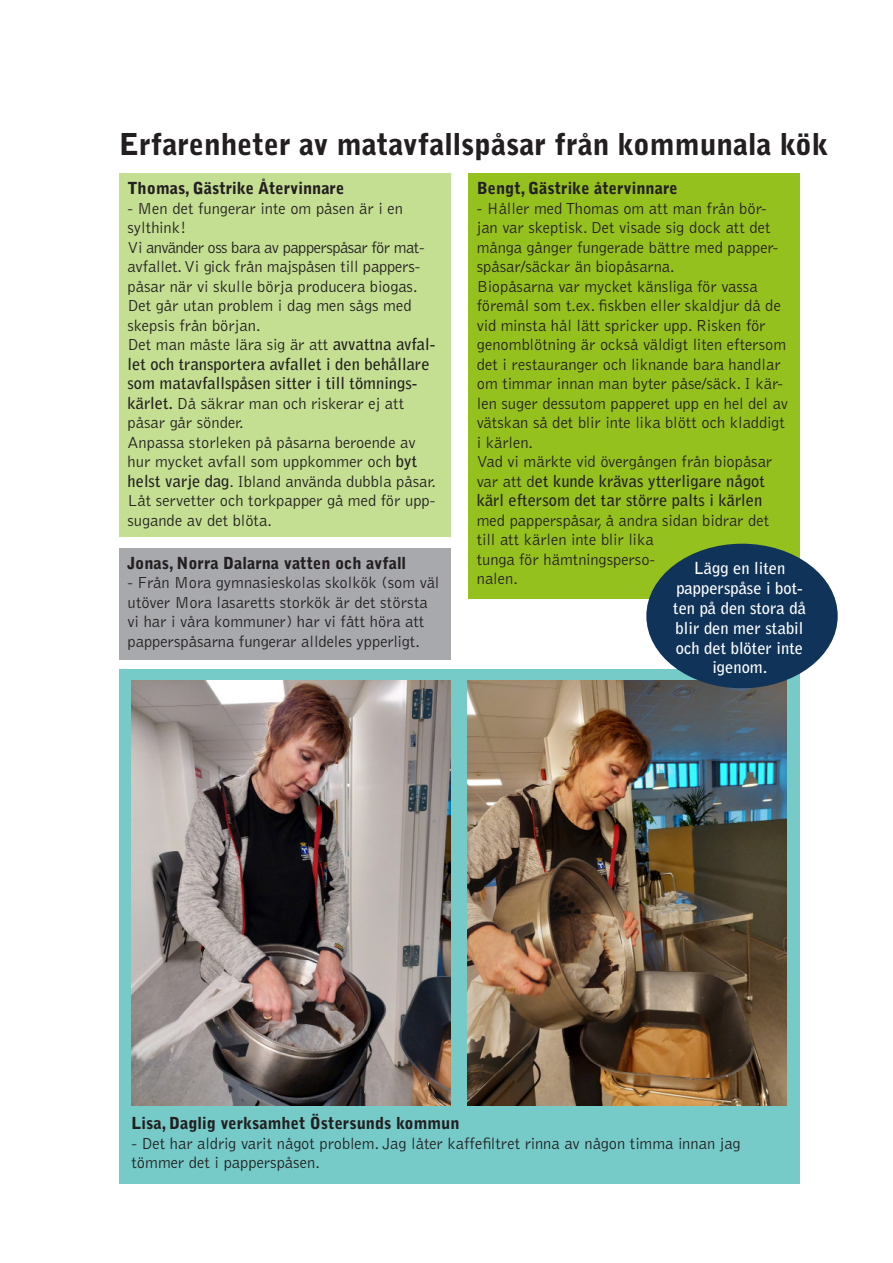
<style>
.page{position:relative;width:893px;height:1263px;background:#fff}
.page>*{position:absolute;margin:0;border:0;box-sizing:border-box;transform-origin:0 0}
.Mellanrubrik{font:900 30px "Bell Gothic Std";color:#231f20}
.Brödtext{font:300 16.5px/19.5px "Bell Gothic Std";color:#231f20}
.Brödtext-2{font:900 16.5px "Bell Gothic Std";color:#231f20}
.Brödtext-3{font:700 16.5px/19.5px "Bell Gothic Std";color:#231f20}
.t1{font:700 16.5px/19.8px "Bell Gothic Std";color:#fff;text-align:center}
.Brödtext-4{font:300 16.5px/19.5px "Bell Gothic Std";letter-spacing:-.03em;color:#231f20}
.s1{font-weight:300}
.s2{font-weight:700}
</style>
<div class="page">
<div style="left:119px;top:669px;width:680px;height:514px;background:#76cbc9"></div>
<img style="left:132px;top:680px;width:319px;height:426px">
<img style="left:468px;top:680px;width:319px;height:426px">
<div style="left:119px;top:173px;width:331px;height:364px;background:#c4de92"></div>
<div style="left:468px;top:173px;width:331px;height:425px;background:#95c11f"></div>
<div style="left:119px;top:548px;width:331px;height:111px;background:#a8a9ad"></div>
<div style="left:646px;top:544px;width:192px;height:144px;background:#103459;border-radius:50%"></div>
<p class="Mellanrubrik" style="left:119px;top:127px;width:711px">Erfarenheter av matavfallspåsar från kommunala kök</p>
<p class="Brödtext-2" style="left:128px;top:179px;width:218px">Thomas, Gästrike Återvinnare</p>
<p class="Brödtext" style="left:128px;top:199px;width:277px">- Men det fungerar inte om påsen är i en sylthink!</p>
<p class="Brödtext-4" style="left:128px;top:238px;width:298px">Vi använder oss bara av papperspåsar för mat&shy;avfallet. Vi gick från majspåsen till pappers-</p>
<p class="Brödtext" style="left:128px;top:277px;width:292px">påsar när vi skulle börja producera biogas.</p>
<p class="Brödtext" style="left:128px;top:296px;width:286px">Det går utan problem i dag men sågs med skepsis från början.</p>
<p class="Brödtext-3" style="left:128px;top:334px;width:309px"><span class="s1">Det man måste lära sig är att</span> avvattna avfal&shy;let och transportera avfallet i den behållare som matavfallspåsen sitter i till tömnings-</p>
<p class="Brödtext" style="left:128px;top:394px;width:278px"><span class="s2">kärlet.</span> Då säkrar man och riskerar ej att påsar går sönder.</p>
<p class="Brödtext" style="left:128px;top:433px;width:310px">Anpassa storleken på påsarna beroende av hur mycket avfall som uppkommer och <span class="s2">byt helst varje dag</span>. Ibland använda dubbla påsar.<br>Låt servetter och torkpapper gå med för upp&shy;sugande av det blöta.</p>
<p class="Brödtext-2" style="left:128px;top:553px;width:280px">Jonas, Norra Dalarna vatten och avfall</p>
<p class="Brödtext" style="left:128px;top:573px;width:313px">- Från Mora gymnasieskolas skolkök (som väl utöver Mora lasaretts storkök är det största vi har i våra kommuner) har vi fått höra att papperspåsarna fungerar alldeles ypperligt.</p>
<p class="Brödtext-2" style="left:477px;top:179px;width:202px">Bengt, Gästrike återvinnare</p>
<p class="Brödtext" style="left:477px;top:199px;width:303px">- Håller med Thomas om att man från bör&shy;jan var skeptisk. Det visade sig dock att det många gånger fungerade bättre med papper&shy;spåsar/säckar än biopåsarna.</p>
<p class="Brödtext" style="left:477px;top:277px;width:313px">Biopåsarna var mycket känsliga för vassa föremål som t.ex. fiskben eller skaldjur då de vid minsta hål lätt spricker upp. Risken för genomblötning är också väldigt liten eftersom det i restauranger och liknande bara handlar om timmar innan man byter påse/säck. I kär&shy;len suger dessutom papperet upp en hel del av vätskan så det blir inte lika blött och kladdigt i kärlen.</p>
<p class="Brödtext" style="left:477px;top:452px;width:297px">Vad vi märkte vid övergången från biopåsar var att d<span class="s2">et kunde krävas ytterligare något kärl eftersom det tar större palts i kärlen </span>med papperspåsar, å andra sidan bidrar det till att kärlen inte blir lika<br>tunga för hämtningsperso-<br>nalen.</p>
<p class="t1" style="left:694px;top:559px;width:93px">Lägg en liten</p>
<p class="t1" style="left:673px;top:578px;width:134px">papperspåse i bot&shy;ten på den stora då blir den mer stabil och det blöter inte igenom.</p>
<p class="Brödtext-2" style="left:131px;top:1114px;width:330px">Lisa, Daglig verksamhet Östersunds kommun</p>
<p class="Brödtext" style="left:131px;top:1134px;width:611px">- Det har aldrig varit något problem. Jag låter kaffefiltret rinna av någon timma innan jag tömmer det i papperspåsen.</p>
</div>
